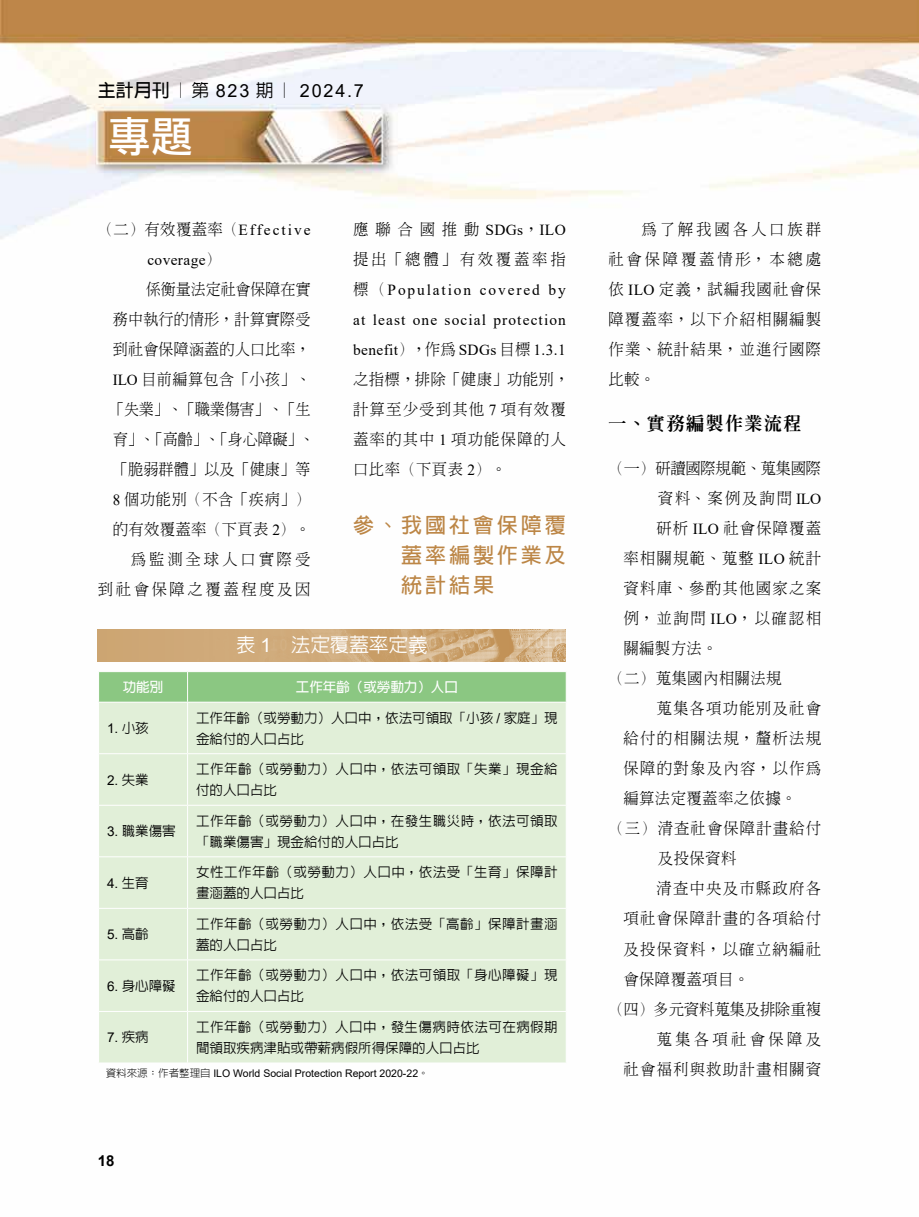
<style>
.page{position:relative;width:919px;height:1217px;background:#fff}
.page>*{position:absolute;margin:0;border:0;box-sizing:border-box;transform-origin:0 0}
.t1{font:42px "DF Li Hei Md WIN BF";color:#fff}
.t2{font:700 21px/30px "Lin Gothic";letter-spacing:.14em;color:#bc8646;text-align:justify}
.t3{font:500 19.5px "Lin Gothic";color:#fff}
.t4{font:18px "Arial";letter-spacing:.1em;color:#000}
.t5{font:800 18px "Inn Ming";letter-spacing:.08em;color:#000}
.t6{font:300 15.3px/30px "Inn Ming";letter-spacing:.075em;color:#000}
.t7{font:300 15.3px/30px "Inn Ming";letter-spacing:.01em;color:#000;text-align:right}
.t8{font:15.3px/30px "Times New Roman";letter-spacing:.075em;color:#000;text-align:justify}
.t9{font:300 15.3px "Inn Ming";letter-spacing:.025em;color:#000}
.t10{font:300 15.3px/30px "Inn Ming";letter-spacing:.18em;color:#000}
.t11{font:300 15.3px "Inn Ming";letter-spacing:-.02em;color:#000}
.t12{font:300 15.3px "Inn Ming";letter-spacing:-.01em;color:#000}
.t13{font:15.3px "Times New Roman";letter-spacing:.025em;color:#000}
.t14{font:300 15.3px "Inn Ming";letter-spacing:.215em;color:#000}
.t15{font:700 15px "Arial";color:#000}
.t16{font:500 13.5px/21px "Lin Gothic";letter-spacing:.035em;color:#000}
.t17{font:500 13.5px/21px "Lin Gothic";color:#000}
.t18{font:13.5px "Arial";color:#000}
.t19{font:700 13.5px "Lin Gothic";color:#fff}
.t20{font:10.5px "Arial";color:#000}
.s1{font-family:"Lin Gothic";font-weight:700}
.s2{font-family:"Lin Gothic";font-weight:500}
.s3{font-family:"Times New Roman";font-weight:400}
.s4{font-family:"Inn Ming";font-weight:300}
.s5{font-family:"Arial";font-weight:400}
.s6{font-family:"Lin Gothic";font-weight:300}
</style>
<div class="page">
<img style="left:0;top:0;width:918px;height:702px">
<img style="left:98px;top:629px;width:468px;height:32px">
<div style="left:99px;top:672px;width:467px;height:29px;background:#8bc782"></div>
<div style="left:99px;top:702px;width:467px;height:360px;background:#e1efd8"></div>
<hr style="left:98px;top:671px;width:89px;height:1px;background:#fff">
<hr style="left:98px;top:671px;width:1px;height:30px;background:#fff">
<hr style="left:187px;top:671px;width:379px;height:1px;background:#fff">
<hr style="left:187px;top:671px;width:1px;height:30px;background:#fff">
<hr style="left:566px;top:671px;width:1px;height:30px;background:#fff">
<hr style="left:98px;top:701px;width:89px;height:1px;background:#fff">
<hr style="left:187px;top:701px;width:379px;height:1px;background:#fff">
<hr style="left:187px;top:702px;width:1px;height:51px;background:#fff">
<hr style="left:98px;top:753px;width:89px;height:1px;background:#fff">
<hr style="left:187px;top:753px;width:379px;height:1px;background:#fff">
<hr style="left:187px;top:754px;width:1px;height:50px;background:#fff">
<hr style="left:98px;top:804px;width:89px;height:1px;background:#fff">
<hr style="left:187px;top:804px;width:379px;height:1px;background:#fff">
<hr style="left:187px;top:805px;width:1px;height:51px;background:#fff">
<hr style="left:98px;top:856px;width:89px;height:1px;background:#fff">
<hr style="left:187px;top:856px;width:379px;height:1px;background:#fff">
<hr style="left:187px;top:857px;width:1px;height:50px;background:#fff">
<hr style="left:98px;top:907px;width:89px;height:1px;background:#fff">
<hr style="left:187px;top:907px;width:379px;height:1px;background:#fff">
<hr style="left:187px;top:908px;width:1px;height:51px;background:#fff">
<hr style="left:98px;top:959px;width:89px;height:1px;background:#fff">
<hr style="left:187px;top:959px;width:379px;height:1px;background:#fff">
<hr style="left:187px;top:960px;width:1px;height:50px;background:#fff">
<hr style="left:98px;top:1010px;width:89px;height:1px;background:#fff">
<hr style="left:187px;top:1010px;width:379px;height:1px;background:#fff">
<hr style="left:187px;top:1011px;width:1px;height:51px;background:#fff">
<p class="t4" style="left:98px;top:78px;width:267px"><span class="s1">主計月刊</span><span class="s2">︱第</span> 823 <span class="s2">期︱</span> 2024.7</p>
<h1 class="t1" style="left:109px;top:115px;width:85px">專題</h1>
<p class="t6" style="left:98px;top:214px;width:214px">（二）有效覆蓋率（<span class="s3">Effective</span></p>
<p class="t13" style="left:147px;top:249px;width:75px">coverage<span class="s4">）</span></p>
<p class="t7" style="left:98px;top:274px;width:218px">係衡量法定社會保障在實<br>務中執行的情形，計算實際受到社會保障涵蓋的人口比率，<br><span class="s3">ILO</span> 目前編算包含「小孩」、「失業」、「職業傷害」、「生育」、「高齡」、「身心障礙」、「脆弱群體」以及「健康」等<br><span class="s3">8</span> 個功能別（不含「疾病」）的有效覆蓋率（下頁表 <span class="s3">2</span>）。為監測全球人口實際受<br>到社會保障之覆蓋程度及因</p>
<p class="t10" style="left:353px;top:214px;width:214px">應聯合國推動 <span class="s3">SDGs</span>，<span class="s3">ILO</span>提出「總體」有效覆蓋率指</p>
<p class="t8" style="left:353px;top:274px;width:214px"><span class="s4">標（</span>Population covered by at least one social protection benefit<span class="s4">），作為</span> SDGs <span class="s4">目標</span> 1.3.1</p>
<p class="t6" style="left:353px;top:364px;width:218px">之指標，排除「健康」功能別，計算至少受到其他 <span class="s3">7</span> 項有效覆蓋率的其中 <span class="s3">1</span> 項功能保障的人口比率（下頁表 <span class="s3">2</span>）。</p>
<h2 class="t2" style="left:401px;top:509px;width:166px;text-indent:-48px">參、我國社會保障覆蓋率編製作業及統計結果</h2>
<p class="t3" style="left:236px;top:634px;width:193px">表 <span class="s5">1</span>　法定覆蓋率定義</p>
<p class="t19" style="left:123px;top:679px;width:42px">功能別</p>
<p class="t19" style="left:296px;top:679px;width:164px">工作年齡（或勞動力）人口</p>
<p class="t18" style="left:107px;top:718px;width:43px">1. <span class="s2">小孩</span></p>
<p class="t17" style="left:196px;top:706px;width:363px">工作年齡（或勞動力）人口中，依法可領取「小孩 <span class="s5">/</span> 家庭」現金給付的人口占比</p>
<p class="t18" style="left:107px;top:770px;width:43px">2. <span class="s2">失業</span></p>
<p class="t16" style="left:196px;top:758px;width:363px">工作年齡（或勞動力）人口中，依法可領取「失業」現金給付的人口占比</p>
<p class="t16" style="left:107px;top:820px;width:70px"><span class="s5">3.</span> 職業傷害</p>
<p class="t16" style="left:196px;top:809px;width:363px">工作年齡（或勞動力）人口中，在發生職災時，依法可領取「職業傷害」現金給付的人口占比</p>
<p class="t18" style="left:107px;top:873px;width:43px">4. <span class="s2">生育</span></p>
<p class="t16" style="left:196px;top:861px;width:363px">女性工作年齡（或勞動力）人口中，依法受「生育」保障計畫涵蓋的人口占比</p>
<p class="t18" style="left:107px;top:925px;width:43px">5. <span class="s2">高齡</span></p>
<p class="t16" style="left:196px;top:912px;width:363px">工作年齡（或勞動力）人口中，依法受「高齡」保障計畫涵蓋的人口占比</p>
<p class="t16" style="left:107px;top:974px;width:70px"><span class="s5">6.</span> 身心障礙</p>
<p class="t16" style="left:196px;top:964px;width:363px">工作年齡（或勞動力）人口中，依法可領取「身心障礙」現金給付的人口占比</p>
<p class="t18" style="left:107px;top:1028px;width:43px">7. <span class="s2">疾病</span></p>
<p class="t17" style="left:196px;top:1015px;width:363px">工作年齡（或勞動力）人口中，發生傷病時依法可在病假期間領取疾病津貼或帶薪病假所得保障的人口占比</p>
<p class="t20" style="left:106px;top:1065px;width:324px"><span class="s6">資料來源：作者整理自</span> ILO World Social Protection Report 2020-22<span class="s6">。</span></p>
<p class="t15" style="left:98px;top:1149px;width:18px">18</p>
<p class="t6" style="left:608px;top:214px;width:214px;text-align:justify;text-indent:33px">為了解我國各人口族群社會保障覆蓋情形，本總處依 <span class="s3">ILO</span> 定義，試編我國社會保障覆蓋率，以下介紹相關編製作業、統計結果，並進行國際比較。</p>
<p class="t5" style="left:608px;top:414px;width:194px">一、實務編製作業流程</p>
<p class="t11" style="left:608px;top:460px;width:214px">（一）研讀國際規範、蒐集國際</p>
<p class="t6" style="left:658px;top:483px;width:165px">資料、案例及詢問 <span class="s3">ILO</span></p>
<p class="t6" style="left:656px;top:513px;width:166px">研析 <span class="s3">ILO</span> 社會保障覆蓋</p>
<p class="t6" style="left:623px;top:543px;width:199px">率相關規範、蒐整 <span class="s3">ILO</span> 統計</p>
<p class="t6" style="left:623px;top:573px;width:199px">資料庫、參酌其他國家之案</p>
<p class="t6" style="left:623px;top:603px;width:199px">例，並詢問 <span class="s3">ILO</span>，以確認相</p>
<p class="t6" style="left:623px;top:633px;width:96px">關編製方法。</p>
<p class="t9" style="left:608px;top:670px;width:174px">（二）蒐集國內相關法規</p>
<p class="t6" style="left:656px;top:693px;width:166px">蒐集各項功能別及社會</p>
<p class="t6" style="left:623px;top:723px;width:199px">給付的相關法規，釐析法規</p>
<p class="t6" style="left:623px;top:753px;width:199px">保障的對象及內容，以作為</p>
<p class="t9" style="left:623px;top:790px;width:174px">編算法定覆蓋率之依據。</p>
<p class="t6" style="left:608px;top:813px;width:214px">（三）清查社會保障計畫給付</p>
<p class="t6" style="left:658px;top:843px;width:80px">及投保資料</p>
<p class="t6" style="left:656px;top:873px;width:166px">清查中央及市縣政府各</p>
<p class="t6" style="left:623px;top:903px;width:199px">項社會保障計畫的各項給付</p>
<p class="t6" style="left:623px;top:933px;width:199px">及投保資料，以確立納編社</p>
<p class="t9" style="left:623px;top:970px;width:127px">會保障覆蓋項目。</p>
<p class="t12" style="left:608px;top:1000px;width:214px">（四）多元資料蒐集及排除重複</p>
<p class="t14" style="left:656px;top:1030px;width:166px">蒐集各項社會保障及</p>
<p class="t6" style="left:623px;top:1053px;width:199px">社會福利與救助計畫相關資</p>
</div>
